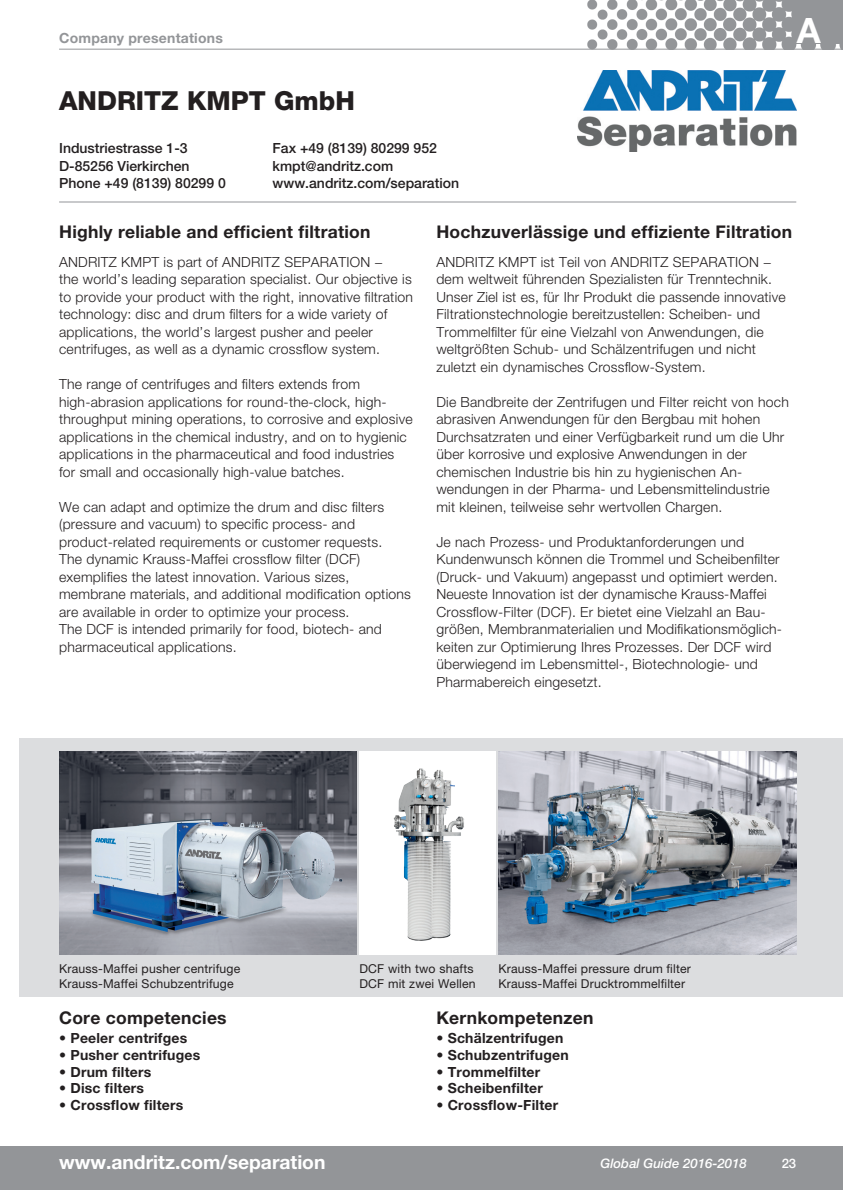
<style>
.page{position:relative;width:843px;height:1190px;background:#fff}
.page>*{position:absolute;margin:0;border:0;box-sizing:border-box;transform-origin:0 0}
.t1{font:700 35px "Helvetica Neue LT Std";color:#fff}
.t2{font:800 26.25px "Helvetica Neue LT Std";color:#231f20}
.t3{font:700 19.25px "Helvetica Neue LT Std";color:#fff}
.t4{font:700 17.5px "Helvetica Neue LT Std";letter-spacing:.015em;color:#231f20}
.t5{font:300 14px/17.5px "Helvetica Neue LT Std";letter-spacing:.015em;color:#231f20}
.t6{font:700 14px "Helvetica Neue LT Std";letter-spacing:.015em;color:#231f20}
.t7{font:500 14px/17.5px "Helvetica Neue LT Std";color:#231f20}
.t8{font:700 14px "Helvetica Neue LT Std";letter-spacing:.015em;color:#939598}
.t9{font:italic 500 13.12px "Helvetica Neue LT Std";color:#fff}
.t10{font:500 13.12px "Helvetica Neue LT Std";color:#fff}
.t11{font:12.25px/14.9px "Helvetica Neue LT Std";letter-spacing:.015em;color:#231f20}
</style>
<div class="page">
<div style="left:0;top:1145px;width:842px;height:45px;background:#939598"></div>
<img style="left:587px;top:0;width:255px;height:49px">
<hr style="left:59px;top:49px;width:783px;height:1px;background:#939598">
<div style="left:793px;top:0;width:49px;height:44px;background:#939598"></div>
<div style="left:19px;top:739px;width:823px;height:258px;background:#dcdddf"></div>
<hr style="left:59px;top:202px;width:737px;height:1px;background:#939598">
<img style="left:577px;top:70px;width:219px;height:81px">
<img style="left:498px;top:751px;width:298px;height:203px">
<svg style="left:359px;top:751px;width:137px;height:203px;background:#edeeef"></svg>
<img style="left:419px;top:768px;width:45px;height:69px">
<img style="left:59px;top:751px;width:298px;height:203px">
<p class="t8" style="left:59px;top:33px;width:165px">Company presentations</p>
<h2 class="t2" style="left:59px;top:91px;width:297px">ANDRITZ KMPT GmbH</h2>
<p class="t7" style="left:272px;top:141px;width:188px">Fax +49 (8139) 80299 952 kmpt@andritz.com www.andritz.com/separation</p>
<p class="t7" style="left:59px;top:141px;width:168px">Industriestrasse 1-3<br>D-85256 Vierkirchen<br>Phone +49 (8139) 80299 0</p>
<h1 class="t1" style="left:796px;top:18px;width:25px">A</h1>
<p class="t4" style="left:59px;top:225px;width:313px">Highly reliable and efficient filtration</p>
<p class="t5" style="left:59px;top:254px;width:355px">ANDRITZ KMPT is part of ANDRITZ SEPARATION −<br>the world’s leading separation specialist. Our objective is to provide your product with the right, innovative filtration technology: disc and drum filters for a wide variety of applications, the world’s largest pusher and peeler centrifuges, as well as a dynamic crossflow system.</p>
<p class="t5" style="left:59px;top:377px;width:355px">The range of centrifuges and filters extends from high-abrasion applications for round-the-clock, high&shy;throughput mining operations, to corrosive and explosive applications in the chemical industry, and on to hygienic applications in the pharmaceutical and food industries for small and occasionally high-value batches.</p>
<p class="t5" style="left:59px;top:499px;width:353px">We can adapt and optimize the drum and disc filters (pressure and vacuum) to specific process- and product-related requirements or customer requests.<br>The dynamic Krauss-Maffei crossflow filter (DCF) exemplifies the latest innovation. Various sizes, membrane materials, and additional modification options are available in order to optimize your process.<br>The DCF is intended primarily for food, biotech- and pharmaceutical applications.</p>
<p class="t4" style="left:436px;top:225px;width:357px">Hochzuverlässige und effiziente Filtration</p>
<p class="t5" style="left:436px;top:254px;width:351px">ANDRITZ KMPT ist Teil von ANDRITZ SEPARATION − dem weltweit führenden Spezialisten für Trenntechnik.<br>Unser Ziel ist es, für Ihr Produkt die passende innovative Filtrationstechnologie bereitzustellen: Scheiben- und Trommelfilter für eine Vielzahl von Anwendungen, die weltgrößten Schub- und Schälzentrifugen und nicht zuletzt ein dynamisches Crossflow-System.</p>
<p class="t5" style="left:436px;top:394px;width:354px">Die Bandbreite der Zentrifugen und Filter reicht von hoch abrasiven Anwendungen für den Bergbau mit hohen Durchsatzraten und einer Verfügbarkeit rund um die Uhr über korrosive und explosive Anwendungen in der chemischen Industrie bis hin zu hygienischen An&shy;wendungen in der Pharma- und Lebensmittelindustrie mit kleinen, teilweise sehr wertvollen Chargen.</p>
<p class="t5" style="left:436px;top:534px;width:347px">Je nach Prozess- und Produktanforderungen und Kundenwunsch können die Trommel und Scheibenfilter (Druck- und Vakuum) angepasst und optimiert werden.<br>Neueste Innovation ist der dynamische Krauss-Maffei Crossflow-Filter (DCF). Er bietet eine Vielzahl an Bau&shy;größen, Membranmaterialien und Modifikationsmöglich&shy;keiten zur Optimierung Ihres Prozesses. Der DCF wird überwiegend im Lebensmittel-, Biotechnologie- und Pharmabereich eingesetzt.</p>
<p class="t11" style="left:59px;top:963px;width:183px">Krauss-Maffei pusher centrifuge<br>Krauss-Maffei Schubzentrifuge</p>
<p class="t11" style="left:359px;top:963px;width:118px">DCF with two shafts<br>DCF mit zwei Wellen</p>
<p class="t11" style="left:498px;top:963px;width:194px">Krauss-Maffei pressure drum filter<br>Krauss-Maffei Drucktrommelfilter</p>
<p class="t4" style="left:59px;top:1011px;width:169px">Core competencies</p>
<p class="t6" style="left:59px;top:1033px;width:130px">• Peeler centrifges</p>
<p class="t6" style="left:59px;top:1050px;width:143px">• Pusher centrifuges</p>
<p class="t6" style="left:59px;top:1066px;width:94px">• Drum filters</p>
<p class="t6" style="left:59px;top:1083px;width:86px">• Disc filters</p>
<p class="t6" style="left:59px;top:1100px;width:126px">• Crossflow filters</p>
<p class="t4" style="left:436px;top:1011px;width:158px">Kernkompetenzen</p>
<p class="t6" style="left:436px;top:1033px;width:128px">• Schälzentrifugen</p>
<p class="t6" style="left:436px;top:1050px;width:134px">• Schubzentrifugen</p>
<p class="t6" style="left:436px;top:1066px;width:105px">• Trommelfilter</p>
<p class="t6" style="left:436px;top:1083px;width:108px">• Scheibenfilter</p>
<p class="t6" style="left:436px;top:1100px;width:123px">• Crossflow-Filter</p>
<h3 class="t3" style="left:59px;top:1155px;width:268px">www.andritz.com/separation</h3>
<p class="t9" style="left:600px;top:1159px;width:148px">Global Guide 2016-2018</p>
<p class="t10" style="left:781px;top:1159px;width:16px">23</p>
</div>
